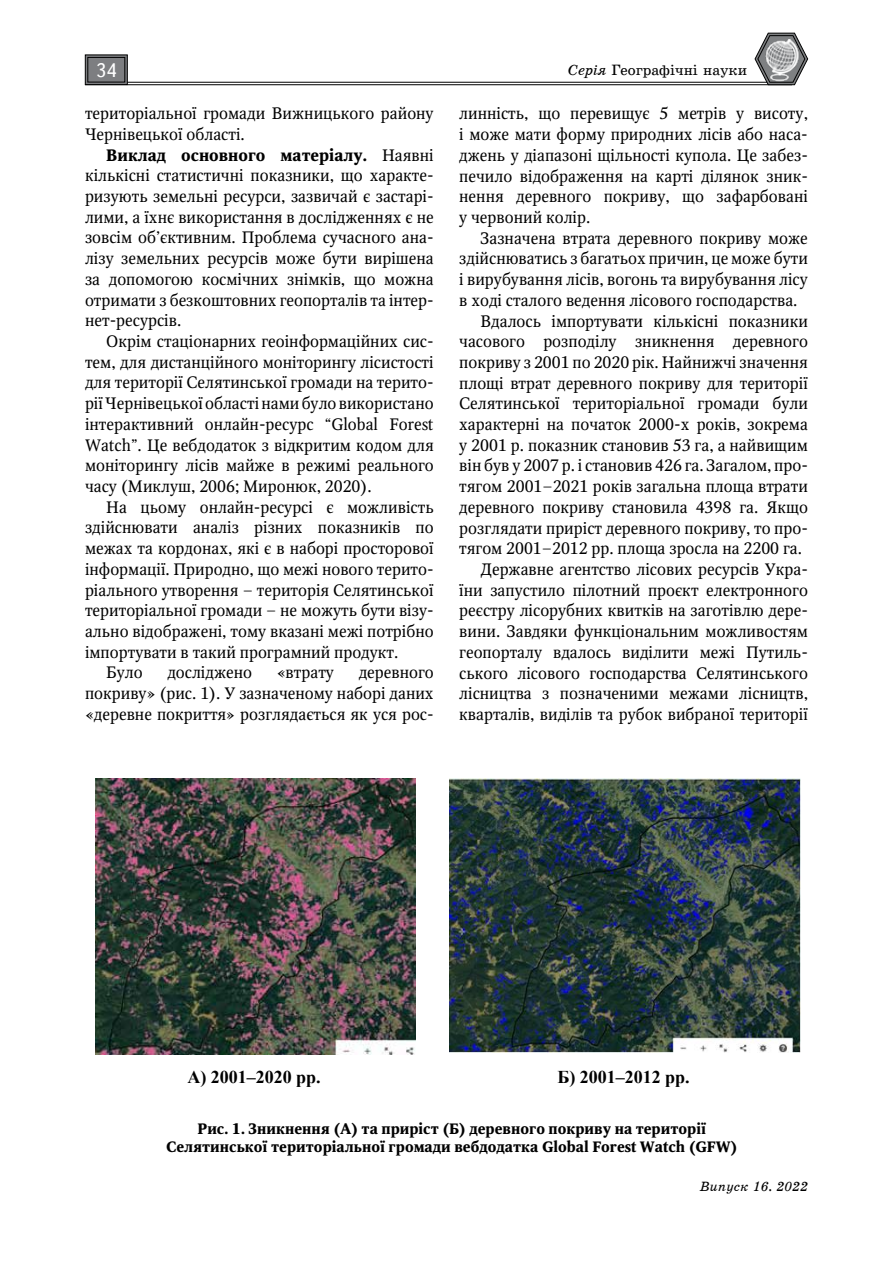
<style>
.page{position:relative;width:893px;height:1263px;background:#fff}
.page>*{position:absolute;margin:0;border:0;box-sizing:border-box;transform-origin:0 0}
.t1{font:19.5px "Ukrainian Text";color:#fff}
.t2{font:700 18px "Times New Roman";color:#000}
.t3{font:16.5px/20.7px "Octava";color:#000;text-align:justify}
.t4{font:700 15px/18px "Octava";color:#000;text-align:center}
.t5{font:15px "School Book C";color:#000}
.t6{font:italic 13.5px "Ukrainian School";color:#000}
.s1{font-family:"School Book C Italic"}
.s2{font-weight:700}
</style>
<div class="page">
<hr style="left:85px;top:82px;width:707px;height:1px;background:#000">
<hr style="left:85px;top:84px;width:707px;height:1px;background:#000">
<svg style="left:85px;top:54px;width:43px;height:30px"></svg>
<div style="left:88px;top:57px;width:37px;height:25px;border:1px solid #000"></div>
<svg style="left:754px;top:32px;width:54px;height:53px"></svg>
<img style="left:761px;top:39px;width:43px;height:43px">
<img style="left:95px;top:778px;width:320px;height:276px">
<img style="left:449px;top:778px;width:351px;height:275px">
<p class="t1" style="left:96px;top:60px;width:22px">34</p>
<p class="t5" style="left:568px;top:62px;width:181px"><span class="s1">Серія</span> Географічні науки</p>
<p class="t3" style="left:85px;top:103px;width:350px">територіальної громади Вижницького району<br>Чернівецької області.</p>
<p class="t3" style="left:85px;top:144px;width:350px;text-indent:21px"><span class="s2">Виклад основного матеріалу.</span> Наявні кількісні статистичні показники, що характе&shy;ризують земельні ресурси, зазвичай є застарі&shy;лими, а їхнє використання в дослідженнях є не зовсім об’єктивним. Проблема сучасного ана&shy;лізу земельних ресурсів може бути вирішена за допомогою космічних знімків, що можна отримати з безкоштовних геопорталів та інтер&shy;нет-ресурсів.</p>
<p class="t3" style="left:85px;top:331px;width:350px;text-indent:21px">Окрім стаціонарних геоінформаційних сис&shy;тем, для дистанційного моніторингу лісистості для території Селятинської громади на терито&shy;рії Чернівецької області нами було використано інтерактивний онлайн-ресурс “Global Forest Watch”. Це вебдодаток з відкритим кодом для моніторингу лісів майже в режимі реального часу (Миклуш, 2006; Миронюк, 2020).</p>
<p class="t3" style="left:106px;top:496px;width:329px">На цьому онлайн-ресурсі є можливість</p>
<p class="t3" style="left:85px;top:517px;width:350px">здійснювати аналіз різних показників по</p>
<p class="t3" style="left:85px;top:538px;width:350px">межах та кордонах, які є в наборі просторової</p>
<p class="t3" style="left:85px;top:559px;width:350px">інформації. Природно, що межі нового терито-</p>
<p class="t3" style="left:85px;top:579px;width:350px">ріального утворення – територія Селятинської</p>
<p class="t3" style="left:85px;top:600px;width:350px">територіальної громади – не можуть бути візу-</p>
<p class="t3" style="left:85px;top:621px;width:350px">ально відображені, тому вказані межі потрібно</p>
<p class="t3" style="left:85px;top:641px;width:315px">імпортувати в такий програмний продукт.</p>
<p class="t3" style="left:106px;top:662px;width:38px">Було</p>
<p class="t3" style="left:167px;top:662px;width:86px">досліджено</p>
<p class="t3" style="left:277px;top:662px;width:59px">«втрату</p>
<p class="t3" style="left:85px;top:662px;width:350px;text-indent:274px">деревного покриву» (рис. 1). У зазначеному наборі даних «деревне покриття» розглядається як уся рос-</p>
<p class="t3" style="left:459px;top:103px;width:350px">линність, що перевищує 5 метрів у висоту, і може мати форму природних лісів або наса&shy;джень у діапазоні щільності купола. Це забез&shy;печило відображення на карті ділянок зник&shy;нення деревного покриву, що зафарбовані у червоний колір.</p>
<p class="t3" style="left:480px;top:227px;width:329px">Зазначена втрата деревного покриву може</p>
<p class="t3" style="left:459px;top:248px;width:350px">здійснюватись з багатьох причин, це може бути</p>
<p class="t3" style="left:459px;top:269px;width:350px">і вирубування лісів, вогонь та вирубування лісу</p>
<p class="t3" style="left:459px;top:290px;width:340px">в ході сталого ведення лісового господарства.</p>
<p class="t3" style="left:480px;top:310px;width:329px">Вдалось імпортувати кількісні показники</p>
<p class="t3" style="left:459px;top:331px;width:350px">часового розподілу зникнення деревного</p>
<p class="t3" style="left:459px;top:352px;width:350px">покриву з 2001 по 2020 рік. Найнижчі значення</p>
<p class="t3" style="left:459px;top:372px;width:350px">площі втрат деревного покриву для території</p>
<p class="t3" style="left:459px;top:393px;width:350px">Селятинської територіальної громади були</p>
<p class="t3" style="left:459px;top:414px;width:350px">характерні на початок 2000-х років, зокрема</p>
<p class="t3" style="left:459px;top:435px;width:350px">у 2001 р. показник становив 53 га, а найвищим</p>
<p class="t3" style="left:459px;top:455px;width:350px">він був у 2007 р. і становив 426 га. Загалом, про-</p>
<p class="t3" style="left:459px;top:476px;width:350px">тягом 2001–2021 років загальна площа втрати</p>
<p class="t3" style="left:459px;top:497px;width:350px">деревного покриву становила 4398 га. Якщо</p>
<p class="t3" style="left:459px;top:517px;width:350px">розглядати приріст деревного покриву, то про-</p>
<p class="t3" style="left:459px;top:538px;width:344px">тягом 2001–2012 рр. площа зросла на 2200 га.</p>
<p class="t3" style="left:480px;top:559px;width:329px">Державне агентство лісових ресурсів Укра-</p>
<p class="t3" style="left:459px;top:579px;width:350px">їни запустило пілотний проєкт електронного</p>
<p class="t3" style="left:459px;top:600px;width:350px">реєстру лісорубних квитків на заготівлю дере-</p>
<p class="t3" style="left:459px;top:621px;width:350px">вини. Завдяки функціональним можливостям</p>
<p class="t3" style="left:459px;top:642px;width:350px">геопорталу вдалось виділити межі Путиль-</p>
<p class="t3" style="left:459px;top:662px;width:350px">ського лісового господарства Селятинського</p>
<p class="t3" style="left:459px;top:683px;width:350px">лісництва з позначеними межами лісництв,</p>
<p class="t3" style="left:459px;top:704px;width:350px">кварталів, виділів та рубок вибраної території</p>
<p class="t2" style="left:187px;top:1064px;width:135px">А) 2001–2020 рр.</p>
<p class="t2" style="left:557px;top:1064px;width:134px">Б) 2001–2012 рр.</p>
<p class="t4" style="left:166px;top:1120px;width:573px">Рис. 1. Зникнення (А) та приріст (Б) деревного покриву на території<br>Селятинської територіальної громади вебдодатка Global Forest Watch (GFW)</p>
<p class="t6" style="left:700px;top:1179px;width:110px">Випуск 16. 2022</p>
</div>
